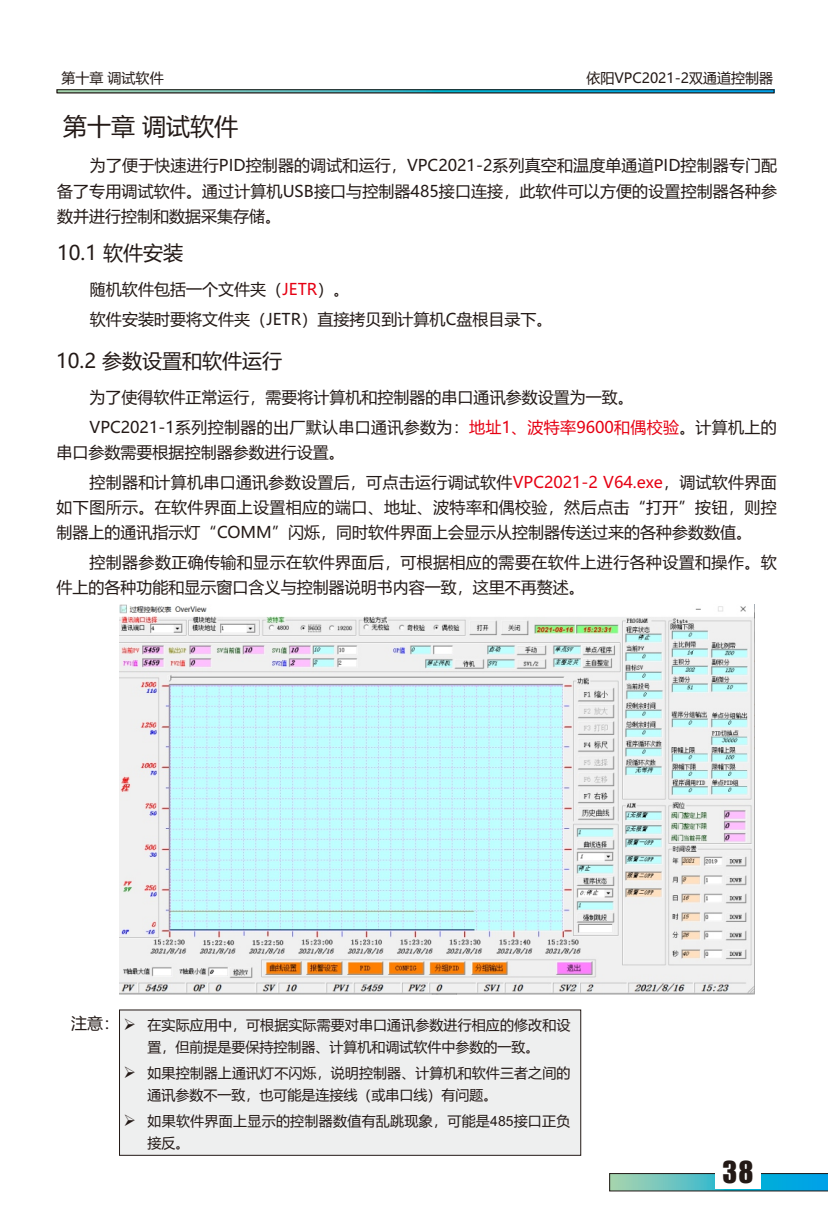
<style>
.page{position:relative;width:828px;height:1225px;background:#fff}
.page>*{position:absolute;margin:0;border:0;box-sizing:border-box;transform-origin:0 0}
.t1{font:28px "Impact";color:#231916}
.t2{font:24px "Microsoft Ya Hei";color:#231916}
.t3{font:20px "Microsoft Ya Hei";color:#231916}
.t4{font:16px/25.4px "Microsoft Ya Hei";color:#231916}
.t5{font:16px/25.4px "Microsoft Ya Hei";letter-spacing:.025em;color:#231916}
.t6{font:14px/22.2px "Microsoft Ya Hei";color:#231916;text-align:center}
.t7{font:14px/22.2px "Microsoft Ya Hei";letter-spacing:.02em;color:#231916}
.s1{color:#e60013}
.s2{font-family:"Arial"}
</style>
<div class="page">
<div style="left:57px;top:89px;width:717px;height:4px;border:1px solid #231916"></div>
<svg style="left:611px;top:1175px;width:215px;height:14px;background:#4bbccc"></svg>
<div style="left:609px;top:1173px;width:219px;height:18px;border:1px solid #231916"></div>
<div style="left:715px;top:1155px;width:45px;height:33px;background:#fff"></div>
<div style="left:119px;top:1009px;width:462px;height:146px;background:#eeefef"></div>
<img style="left:119px;top:604px;width:635px;height:390px">
<p class="t6" style="left:61px;top:68px;width:104px">第十章调试软件</p>
<p class="t6" style="left:586px;top:68px;width:188px">依阳VPC2021-2双通道控制器</p>
<h2 class="t2" style="left:63px;top:116px;width:177px">第十章 调试软件</h2>
<p class="t4" style="left:57px;top:154px;width:721px;text-align:justify;text-indent:33px">为了便于快速进行PID控制器的调试和运行，VPC2021-2系列真空和温度单通道PID控制器专门配备了专用调试软件。通过计算机USB接口与控制器485接口连接，此软件可以方便的设置控制器各种参数并进行控制和数据采集存储。</p>
<p class="t3" style="left:57px;top:244px;width:127px">10.1 软件安装</p>
<p class="t4" style="left:90px;top:276px;width:464px;line-height:29.6px">随机软件包括一个文件夹（<span class="s1">JETR</span>）。<br>软件安装时要将文件夹（JETR）直接拷贝到计算机C盘根目录下。</p>
<p class="t3" style="left:56px;top:352px;width:227px">10.2 参数设置和软件运行</p>
<p class="t4" style="left:89px;top:384px;width:689px;line-height:29.6px">为了使得软件正常运行，需要将计算机和控制器的串口通讯参数设置为一致。<br>VPC2021-1系列控制器的出厂默认串口通讯参数为：<span class="s1">地址1、波特率9600和偶校验</span>。计算机上的</p>
<p class="t4" style="left:89px;top:439px;width:689px;line-height:29.6px;text-indent:-33px">串口参数需要根据控制器参数进行设置。<br>控制器和计算机串口通讯参数设置后，可点击运行调试软件<span class="s1">VPC2021-2 V64.exe</span>，调试软件界面</p>
<p class="t4" style="left:57px;top:496px;width:721px">如下图所示。在软件界面上设置相应的端口、地址、波特率和偶校验，然后点击“打开”按钮，则控制器上的通讯指示灯“COMM”闪烁，同时软件界面上会显示从控制器传送过来的各种参数数值。</p>
<p class="t5" style="left:57px;top:551px;width:721px;text-indent:33px">控制器参数正确传输和显示在软件界面后，可根据相应的需要在软件上进行各种设置和操作。软件上的各种功能和显示窗口含义与控制器说明书内容一致，这里不再赘述。</p>
<p class="t4" style="left:71px;top:1011px;width:49px">注意：</p>
<p class="t6" style="left:123px;top:1015px;width:448px">➢ 在实际应用中，可根据实际需要对串口通讯参数进行相应的修改和设置，但前提是要保持控制器、计算机和调试软件中参数的一致。</p>
<p class="t6" style="left:147px;top:1063px;width:424px;text-align:left;text-indent:-24px">➢ 如果控制器上通讯灯不闪烁，说明控制器、计算机和软件三者之间的通讯参数不一致，也可能是连接线（或串口线）有问题。</p>
<p class="t7" style="left:147px;top:1111px;width:424px;text-indent:-24px">➢ 如果软件界面上显示的控制器数值有乱跳现象，可能是<span class="s2">485</span>接口正负接反。</p>
<h1 class="t1" style="left:722px;top:1161px;width:32px">38</h1>
</div>
